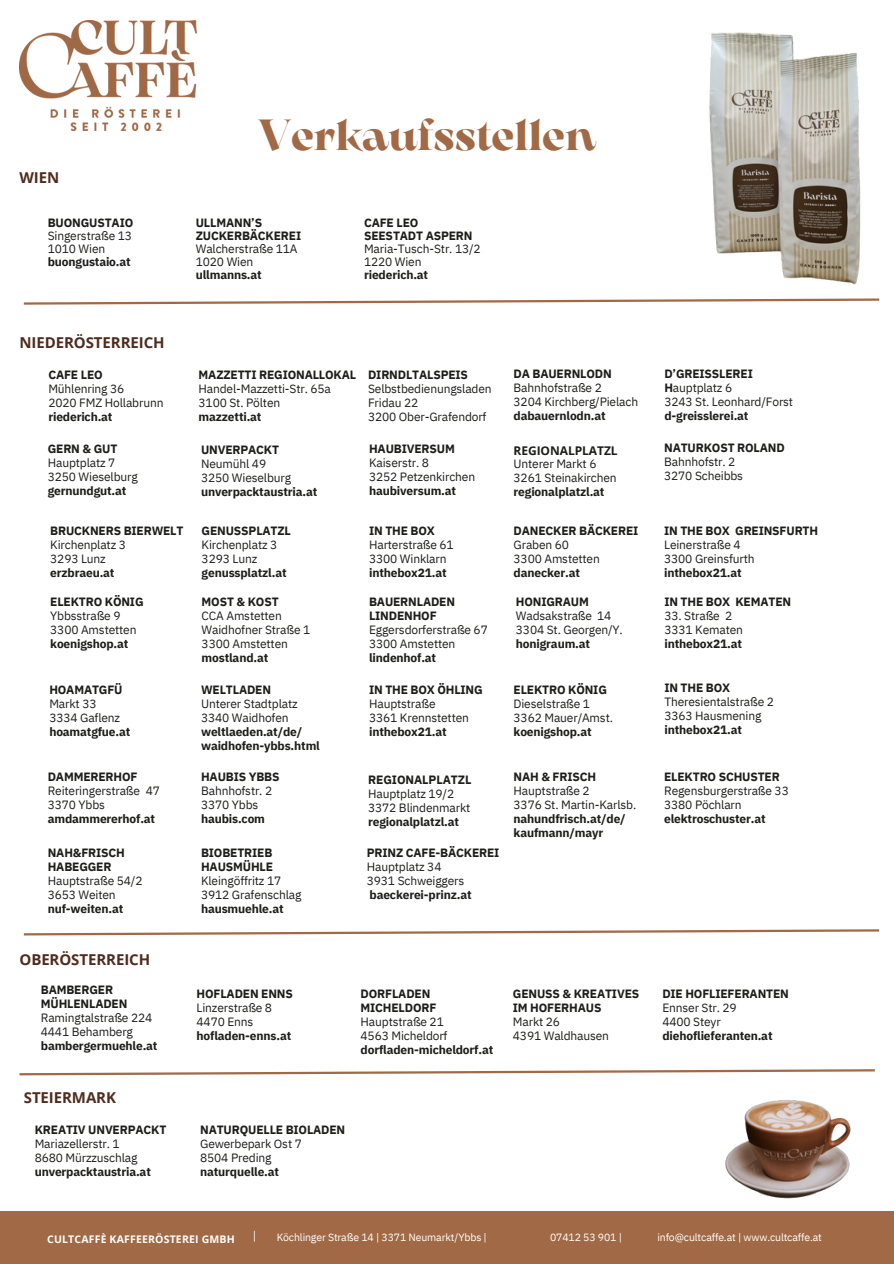
<style>
.page{position:relative;width:894px;height:1264px;background:#fff}
.page>*{position:absolute;margin:0;border:0;box-sizing:border-box;transform-origin:0 0}
.t1{font:700 43.5px "Arsenica";color:#a16945}
.t2{font:700 15px "Open Sans";letter-spacing:-.005em;color:#502c1d}
.t3{font:700 12px/14px "IBM Plex Sans";letter-spacing:-.015em;color:#1d1d1b}
.t4{font:12px/14px "IBM Plex Sans";letter-spacing:-.015em;color:#1d1d1b}
.t5{font:12px "IBM Plex Sans";color:#fff}
.t6{font:10.5px "IBM Plex Sans";letter-spacing:-.015em;color:#fff}
.t7{font:700 10.5px "Open Sans";letter-spacing:.015em;color:#fff}
.s1{font-weight:400}
.s2{font-weight:700}
.s3{font-family:"Open Sans";font-weight:700}
</style>
<div class="page">
<div style="left:0;top:1211px;width:893px;height:52px;background:#a16945"></div>
<img style="left:19px;top:20px;width:177px;height:111px">
<img style="left:725px;top:1099px;width:126px;height:100px">
<img style="left:709px;top:32px;width:152px;height:253px">
<svg style="left:23px;top:298px;width:857px;height:7px"></svg>
<svg style="left:23px;top:929px;width:857px;height:7px"></svg>
<svg style="left:19px;top:1069px;width:856px;height:7px"></svg>
<h3 class="t2" style="left:19px;top:167px;width:41px">WIEN</h3>
<h3 class="t3" style="left:48px;top:216px;width:87px;line-height:13px">BUONGUSTAIO<br><span class="s1">Singerstraße 13<br>1010 Wien </span>buongustaio.at</h3>
<p class="t2" style="left:19px;top:331px;width:147px">NIEDERÖSTERREICH</p>
<h3 class="t1" style="left:258px;top:119px;width:339px">Verkaufsstellen</h3>
<h3 class="t3" style="left:196px;top:216px;width:107px;line-height:13px">ULLMANN’S<br>ZUCKERBÄCKEREI<br><span class="s1">Walcherstraße 11A<br>1020 Wien </span>ullmanns.at</h3>
<h3 class="t3" style="left:364px;top:216px;width:118px;line-height:13px">CAFE LEO<br>SEESTADT ASPERN<br><span class="s1">Maria-Tusch-Str. 13/2<br>1220 Wien </span>riederich.at</h3>
<h3 class="t4" style="left:48px;top:367px;width:117px"><span class="s2">CAFE LEO<br></span>Mühlenring 36<br>2020 FMZ Hollabrunn <span class="s2">riederich.at</span></h3>
<h3 class="t4" style="left:368px;top:367px;width:125px"><span class="s2">DIRNDLTALSPEIS<br></span>Selbstbedienungsladen<br>Fridau 22<br>3200 Ober-Grafendorf</h3>
<h3 class="t4" style="left:513px;top:366px;width:126px"><span class="s2">DA BAUERNLODN<br></span>Bahnhofstraße 2<br>3204 Kirchberg/Pielach <span class="s2">dabauernlodn.at</span></h3>
<h3 class="t4" style="left:664px;top:366px;width:130px"><span class="s2">D’GREISSLEREI<br>H</span>auptplatz 6<br>3243 St. Leonhard/Forst <span class="s2">d-greisslerei.at</span></h3>
<h3 class="t3" style="left:201px;top:443px;width:118px">UNVERPACKT<br><span class="s1">Neumühl 49<br>3250 Wieselburg </span>unverpacktaustria.at</h3>
<h3 class="t4" style="left:198px;top:367px;width:159px"><span class="s2">MAZZETTI REGIONALLOKAL<br></span>Handel-Mazzetti-Str. 65a<br>3100 St. Pölten<br><span class="s2">mazzetti.at</span></h3>
<h3 class="t4" style="left:664px;top:440px;width:122px"><span class="s2">NATURKOST ROLAND<br></span>Bahnhofstr. 2<br>3270 Scheibbs</h3>
<h3 class="t4" style="left:48px;top:442px;width:91px"><span class="s2">GERN &amp; GUT<br></span>Hauptplatz 7<br>3250 Wieselburg <span class="s2">gernundgut.at</span></h3>
<h3 class="t4" style="left:369px;top:442px;width:108px"><span class="s2">HAUBIVERSUM<br></span>Kaiserstr. 8<br>3252 Petzenkirchen <span class="s2">haubiversum.at</span></h3>
<h3 class="t4" style="left:513px;top:444px;width:105px"><span class="s3">REGIONALPLATZL<br></span>Unterer Markt 6<br>3261 Steinakirchen <span class="s2">regionalplatzl.at</span></h3>
<h2 class="t3" style="left:50px;top:523px;width:135px">BRUCKNERS BIERWELT<br><span class="s1">Kirchenplatz 3<br>3293 Lunz<br></span>erzbraeu.at</h2>
<h3 class="t3" style="left:201px;top:523px;width:91px">GENUSSPLATZL<br><span class="s1">Kirchenplatz 3<br>3293 Lunz </span>genussplatzl.at</h3>
<h3 class="t3" style="left:50px;top:594px;width:95px">ELEKTRO KÖNIG<br><span class="s1">Ybbsstraße 9<br>3300 Amstetten </span>koenigshop.at</h3>
<h3 class="t4" style="left:201px;top:594px;width:110px"><span class="s2">MOST &amp; KOST<br></span>CCA Amstetten<br>Waidhofner Straße 1<br>3300 Amstetten <span class="s2">mostland.at</span></h3>
<h3 class="t4" style="left:369px;top:524px;width:86px"><span class="s2">IN THE BOX<br></span>Harterstraße 61<br>3300 Winklarn <span class="s2">inthebox21.at</span></h3>
<h3 class="t4" style="left:369px;top:594px;width:120px"><span class="s2">BAUERNLADEN<br>LINDENHOF<br></span>Eggersdorferstraße 67<br>3300 Amstetten <span class="s2">lindenhof.at</span></h3>
<h3 class="t3" style="left:513px;top:523px;width:126px">DANECKER BÄCKEREI<br><span class="s1">Graben 60<br>3300 Amstetten </span>danecker.at</h3>
<h3 class="t4" style="left:515px;top:594px;width:108px"><span class="s2">HONIGRAUM<br></span>Wadsakstraße 14<br>3304 St. Georgen/Y. <span class="s2">honigraum.at</span></h3>
<h3 class="t3" style="left:49px;top:682px;width:83px">HOAMATGFÜ<br><span class="s1">Markt 33<br>3334 Gaflenz </span>hoamatgfue.at</h3>
<h3 class="t3" style="left:201px;top:682px;width:120px">WELTLADEN<br><span class="s1">Unterer Stadtplatz<br>3340 Waidhofen </span>weltlaeden.at/de/ waidhofen-ybbs.html</h3>
<h3 class="t4" style="left:513px;top:682px;width:101px"><span class="s2">ELEKTRO KÖNIG<br></span>Dieselstraße 1<br>3362 Mauer/Amst. <span class="s2">koenigshop.at</span></h3>
<h3 class="t3" style="left:48px;top:769px;width:114px">DAMMERERHOF<br><span class="s1">Reiteringerstraße 47<br>3370 Ybbs </span>amdammererhof.at</h3>
<h3 class="t3" style="left:201px;top:769px;width:80px">HAUBIS YBBS<br><span class="s1">Bahnhofstr. 2<br>3370 Ybbs </span>haubis.com</h3>
<h3 class="t3" style="left:369px;top:682px;width:115px">IN THE BOX ÖHLING<br><span class="s1">Hauptstraße<br>3361 Krennstetten </span>inthebox21.at</h3>
<h3 class="t3" style="left:513px;top:769px;width:124px">NAH &amp; FRISCH<br><span class="s1">Hauptstraße 2<br>3376 St. Martin-Karlsb. </span>nahundfrisch.at/de/ kaufmann/mayr</h3>
<h3 class="t3" style="left:368px;top:772px;width:105px">REGIONALPLATZL<br><span class="s1">Hauptplatz 19/2<br>3372 Blindenmarkt </span>regionalplatzl.at</h3>
<p class="t3" style="left:48px;top:845px;width:96px">NAH&amp;FRISCH<br>HABEGGER<br><span class="s1">Hauptstraße 54/2<br>3653 Weiten </span>nuf-weiten.at</p>
<p class="t3" style="left:201px;top:845px;width:102px">BIOBETRIEB<br>HAUSMÜHLE<br><span class="s1">Kleingöffritz 17<br>3912 Grafenschlag </span>hausmuehle.at</p>
<h3 class="t2" style="left:19px;top:949px;width:132px">OBERÖSTERREICH</h3>
<p class="t3" style="left:367px;top:845px;width:134px">PRINZ CAFE-BÄCKEREI<br><span class="s1">Hauptplatz 34<br>3931 Schweiggers </span>baeckerei-prinz.at</p>
<h3 class="t3" style="left:664px;top:523px;width:155px">IN THE BOX GREINSFURTH<br><span class="s1">Leinerstraße 4<br>3300 Greinsfurth </span>inthebox21.at</h3>
<h2 class="t3" style="left:664px;top:594px;width:128px">IN THE BOX KEMATEN</h2>
<h2 class="t4" style="left:664px;top:608px;width:80px">33. Straße 2<br>3331 Kematen <span class="s2">inthebox21.at</span></h2>
<h3 class="t4" style="left:664px;top:680px;width:111px"><span class="s2">IN THE BOX<br></span>Theresientalstraße 2<br>3363 Hausmening <span class="s2">inthebox21.at</span></h3>
<p class="t3" style="left:664px;top:769px;width:126px">ELEKTRO SCHUSTER<br><span class="s1">Regensburgerstraße 33<br>3380 Pöchlarn </span>elektroschuster.at</p>
<h3 class="t3" style="left:41px;top:982px;width:118px">BAMBERGER<br>MÜHLENLADEN<br><span class="s1">Ramingtalstraße 224<br>4441 Behamberg </span>bambergermuehle.at</h3>
<h3 class="t3" style="left:196px;top:986px;width:98px">HOFLADEN ENNS<br><span class="s1">Linzerstraße 8<br>4470 Enns </span>hofladen-enns.at</h3>
<h2 class="t2" style="left:24px;top:1087px;width:94px">STEIERMARK</h2>
<h3 class="t3" style="left:35px;top:1122px;width:133px">KREATIV UNVERPACKT<br><span class="s1">Mariazellerstr. 1<br>8680 Mürzzuschlag </span>unverpacktaustria.at</h3>
<h3 class="t3" style="left:200px;top:1122px;width:147px">NATURQUELLE BIOLADEN<br><span class="s1">Gewerbepark Ost 7<br>8504 Preding </span>naturquelle.at</h3>
<h3 class="t3" style="left:360px;top:986px;width:134px">DORFLADEN<br>MICHELDORF<br><span class="s1">Hauptstraße 21<br>4563 Micheldorf </span>dorfladen-micheldorf.at</h3>
<p class="t3" style="left:512px;top:986px;width:128px">GENUSS &amp; KREATIVES<br>IM HOFERHAUS<br><span class="s1">Markt 26<br>4391 Waldhausen</span></p>
<h4 class="t3" style="left:662px;top:986px;width:128px">DIE HOFLIEFERANTEN<br><span class="s1">Ennser Str. 29<br>4400 Steyr </span>diehoflieferanten.at</h4>
<h3 class="t5" style="left:253px;top:1227px;width:5px">|</h3>
<h3 class="t7" style="left:47px;top:1231px;width:189px">CULTCAFFÈ KAFFEERÖSTEREI GMBH</h3>
<h3 class="t6" style="left:276px;top:1229px;width:212px">Köchlinger Straße 14 | 3371 Neumarkt/Ybbs |</h3>
<h3 class="t6" style="left:550px;top:1229px;width:73px">07412 53 901 |</h3>
<h3 class="t6" style="left:657px;top:1229px;width:166px">info@cultcaffe.at | www.cultcaffe.at</h3>
</div>
